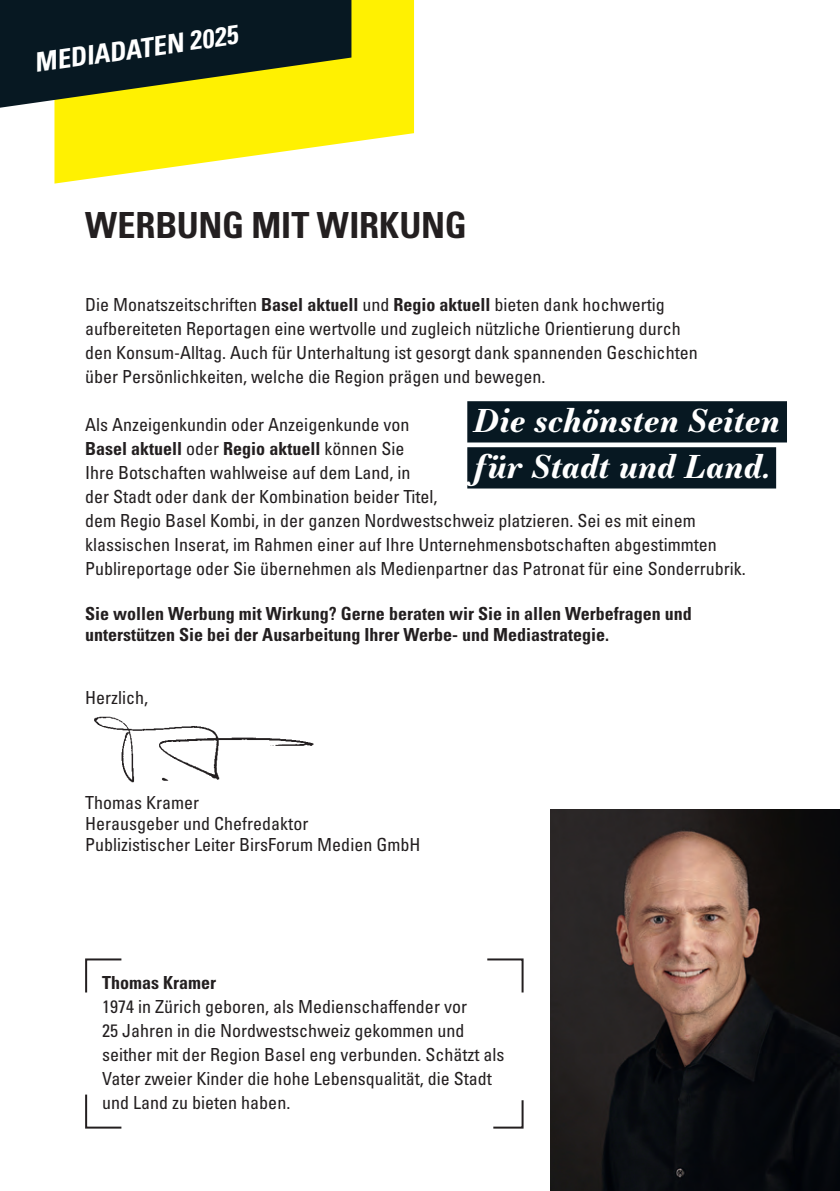
<style>
.page{position:relative;width:840px;height:1191px;background:#fff}
.page>*{position:absolute;margin:0;border:0;box-sizing:border-box;transform-origin:0 0}
.t1{font:700 condensed 36px "Univers LT Pro";letter-spacing:-.005em;color:#231f20}
.t2{font:italic 700 32px/46px "Essonnes Text";color:#fff}
.t3{font:italic 700 condensed 26.6px "Univers LT Pro";color:#fff}
.t4{font:condensed 18px/24px "Univers LT Pro";color:#231f20}
.t5{font:700 condensed 18px/21px "Univers LT Pro";color:#231f20}
.s1{font-weight:700}
</style>
<div class="page">
<img style="left:550px;top:809px;width:289px;height:382px">
<svg style="left:54px;top:0;width:360px;height:184px;fill:#fff101"></svg>
<svg style="left:0;top:0;width:351px;height:108px;background:#3f491b"></svg>
<div style="left:467px;top:401px;width:319px;height:41px;background:#071822"></div>
<div style="left:467px;top:447px;width:308px;height:41px;background:#071822"></div>
<img style="left:94px;top:716px;width:220px;height:67px">
<svg style="left:85px;top:958px;width:37px;height:35px"></svg>
<svg style="left:487px;top:958px;width:37px;height:35px"></svg>
<svg style="left:493px;top:1100px;width:31px;height:29px"></svg>
<svg style="left:85px;top:1094px;width:37px;height:35px"></svg>
<h3 class="t3" style="left:32px;top:47px;width:207px;rotate:-8deg">MEDIADATEN 2025</h3>
<h1 class="t1" style="left:85px;top:204px;width:383px">WERBUNG MIT WIRKUNG</h1>
<p class="t4" style="left:85px;top:292px;width:613px">Die Monatszeitschriften <span class="s1">Basel aktuell</span> und <span class="s1">Regio aktuell</span> bieten dank hochwertig aufbereiteten Reportagen eine wertvolle und zugleich nützliche Orientierung durch den Konsum-Alltag. Auch für Unterhaltung ist gesorgt dank spannenden Geschichten über Persönlichkeiten, welche die Region prägen und bewegen.</p>
<p class="t4" style="left:85px;top:412px;width:661px">Als Anzeigenkundin oder Anzeigenkunde von<br><span class="s1">Basel aktuell</span> oder <span class="s1">Regio aktuell</span> können Sie<br>Ihre Botschaften wahlweise auf dem Land, in<br>der Stadt oder dank der Kombination beider Titel,<br>dem Regio Basel Kombi, in der ganzen Nordwestschweiz platzieren. Sei es mit einem klassischen Inserat, im Rahmen einer auf Ihre Unternehmensbotschaften abgestimmten Publireportage oder Sie übernehmen als Medienpartner das Patronat für eine Sonderrubrik.</p>
<p class="t5" style="left:85px;top:602px;width:608px">Sie wollen Werbung mit Wirkung? Gerne beraten wir Sie in allen Werbefragen und unterstützen Sie bei der Ausarbeitung Ihrer Werbe- und Mediastrategie.</p>
<h2 class="t2" style="left:473px;top:397px;width:308px">Die schönsten Seiten für Stadt und Land.</h2>
<p class="t4" style="left:85px;top:684px;width:64px">Herzlich,</p>
<p class="t4" style="left:85px;top:791px;width:336px;line-height:21px">Thomas Kramer<br>Herausgeber und Chefredaktor<br>Publizistischer Leiter BirsForum Medien GmbH</p>
<p class="t5" style="left:102px;top:971px;width:115px">Thomas Kramer</p>
<p class="t4" style="left:102px;top:993px;width:403px">1974 in Zürich geboren, als Medienschaffender vor<br>25 Jahren in die Nordwestschweiz gekommen und seither mit der Region Basel eng verbunden. Schätzt als Vater zweier Kinder die hohe Lebensqualität, die Stadt und Land zu bieten haben.</p>
</div>
